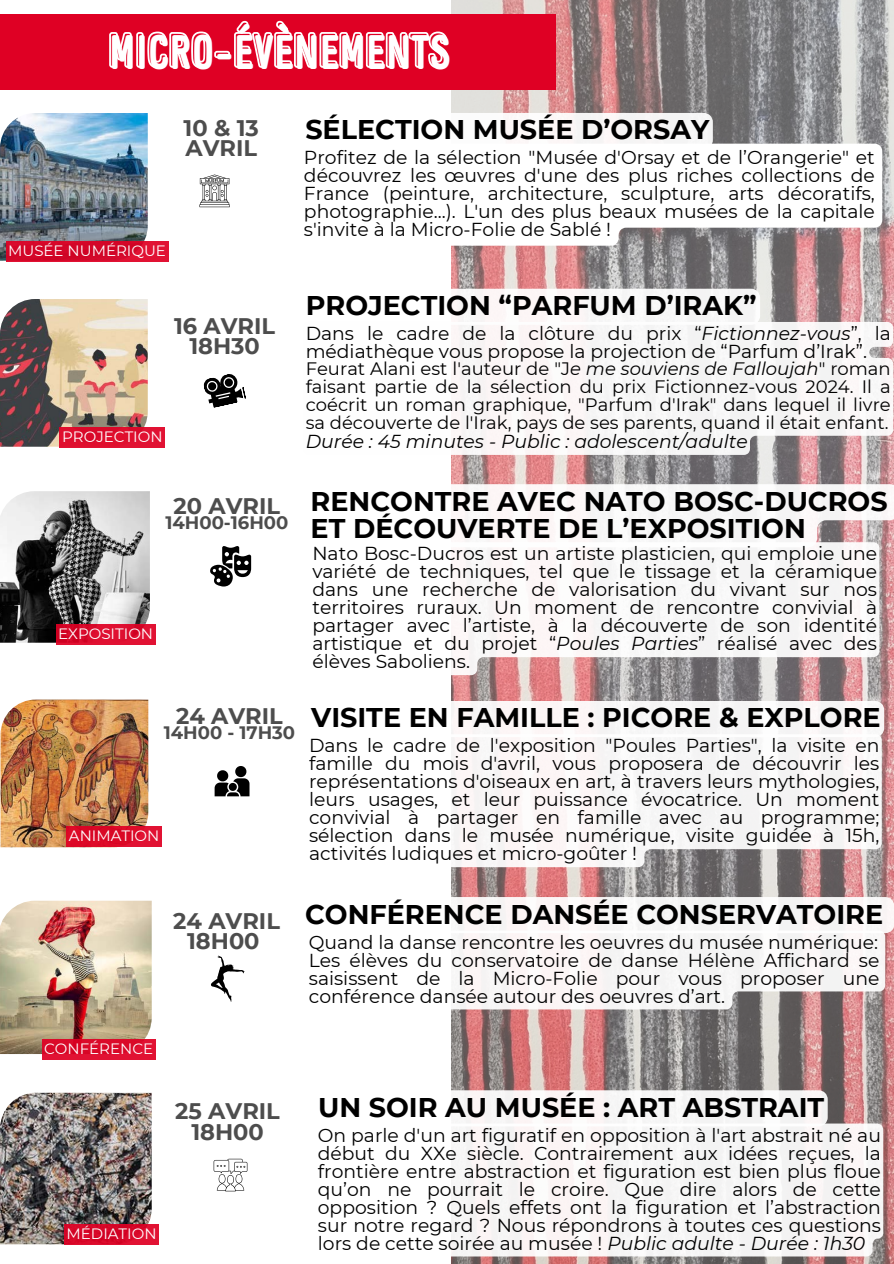
<style>
.page{position:relative;width:894px;height:1264px;background:#fff}
.page>*{position:absolute;margin:0;border:0;box-sizing:border-box;transform-origin:0 0}
.t1{font:700 48px "Generika";color:#fff}
.t2{font:700 27px/27px "Montserrat";color:#000}
.t3{font:700 22.5px/20.2px "Montserrat";color:#4d4d4d;text-align:center}
.t4{font:18.75px/18px "Montserrat";color:#000;text-align:justify}
.t5{font:italic 18.75px "Montserrat";color:#000}
.t6{font:18px/18px "Montserrat";color:#000;text-align:justify}
.t7{font:700 18px "Montserrat";color:#4d4d4d}
.t8{font:15px "Montserrat";color:#fff}
.s1{font-style:italic}
</style>
<div class="page">
<img style="left:451px;top:0;width:442px;height:1263px">
<div style="left:0;top:14px;width:555px;height:76px;background:#df0024"></div>
<img style="left:1px;top:699px;width:147px;height:148px">
<img style="left:0;top:299px;width:148px;height:148px">
<img style="left:0;top:491px;width:150px;height:151px">
<img style="left:0;top:1092px;width:152px;height:152px">
<img style="left:0;top:900px;width:152px;height:154px">
<svg style="left:214px;top:766px;width:35px;height:30px"></svg>
<svg style="left:203px;top:374px;width:43px;height:34px"></svg>
<svg style="left:213px;top:1158px;width:34px;height:33px"></svg>
<img style="left:0;top:113px;width:148px;height:148px">
<svg style="left:199px;top:174px;width:31px;height:33px"></svg>
<svg style="left:210px;top:546px;width:41px;height:40px"></svg>
<svg style="left:211px;top:955px;width:33px;height:46px"></svg>
<svg style="left:108px;top:20px;width:341px;height:144px"></svg>
<div style="left:451px;top:701px;width:432px;height:36px;background:#f8f6f6"></div>
<div style="left:451px;top:289px;width:308px;height:33px;background:#f9f6f7"></div>
<div style="left:451px;top:322px;width:441px;height:133px;background:#f8f5f6"></div>
<div style="left:60px;top:427px;width:105px;height:20px;background:#e00f2d"></div>
<div style="left:66px;top:826px;width:96px;height:20px;background:#df0024;opacity:.93"></div>
<svg style="left:451px;top:734px;width:430px;height:133px;fill:#f8f6f6"></svg>
<svg style="left:451px;top:484px;width:442px;height:63px"></svg>
<svg style="left:451px;top:542px;width:428px;height:133px;fill:#f8f6f6"></svg>
<div style="left:56px;top:624px;width:99px;height:20px;background:#df0024;opacity:.93"></div>
<div style="left:451px;top:1090px;width:376px;height:33px;background:#f7f5f5"></div>
<div style="left:64px;top:1224px;width:95px;height:20px;background:#d80829"></div>
<div style="left:451px;top:1123px;width:432px;height:133px;background:#f7f5f5"></div>
<div style="left:451px;top:897px;width:442px;height:36px;background:#f8f5f5"></div>
<div style="left:42px;top:1038px;width:113px;height:21px;background:#db0a29"></div>
<svg style="left:451px;top:930px;width:434px;height:79px;fill:#f7f5f5"></svg>
<svg style="left:302px;top:113px;width:410px;height:31px"></svg>
<svg style="left:296px;top:144px;width:586px;height:102px"></svg>
<div style="left:6px;top:241px;width:162px;height:20px;background:#df0024;opacity:.93"></div>
<h1 class="t1" style="left:109px;top:32px;width:343px">MICRO-ÉVÈNEMENTS</h1>
<p class="t3" style="left:183px;top:117px;width:77px;text-align:left">10 &amp; 13<br>AVRIL</p>
<h5 class="t8" style="left:8px;top:241px;width:159px">MUSÉE NUMÉRIQUE</h5>
<h2 class="t3" style="left:174px;top:316px;width:103px">16 AVRIL<br>18H30</h2>
<h5 class="t8" style="left:62px;top:427px;width:102px">PROJECTION</h5>
<p class="t2" style="left:305px;top:116px;width:405px">SÉLECTION MUSÉE D’ORSAY</p>
<h3 class="t4" style="left:304px;top:148px;width:572px">Profitez de la sélection "Musée d'Orsay et de l’Orangerie" et découvrez les œuvres d'une des plus riches collections de France (peinture, architecture, sculpture, arts décoratifs, photographie...). L'un des plus beaux musées de la capitale s'invite à la Micro-Folie de Sablé !</h3>
<p class="t2" style="left:305px;top:292px;width:452px">PROJECTION “PARFUM D’IRAK”</p>
<h3 class="t4" style="left:305px;top:324px;width:586px">Dans le cadre de la clôture du prix “<span class="s1">Fictionnez-vous</span>”, la médiathèque vous propose la projection de “Parfum d’Irak”.</h3>
<h3 class="t6" style="left:305px;top:359px;width:586px">Feurat Alani est l'auteur de "J<span class="s1">e me souviens de Falloujah</span>" roman faisant partie de la sélection du prix Fictionnez-vous 2024. Il a coécrit un roman graphique, "Parfum d'Irak" dans lequel il livre sa découverte de l'Irak, pays de ses parents, quand il était enfant.</h3>
<h3 class="t5" style="left:305px;top:430px;width:443px">Durée : 45 minutes - Public : adolescent/adulte</h3>
<h5 class="t3" style="left:174px;top:495px;width:108px">20 AVRIL</h5>
<h5 class="t7" style="left:165px;top:512px;width:124px">14H00-16H00</h5>
<h4 class="t8" style="left:58px;top:624px;width:96px">EXPOSITION</h4>
<h2 class="t2" style="left:310px;top:487px;width:578px">RENCONTRE AVEC NATO BOSC-DUCROS<br>ET DÉCOUVERTE DE L’EXPOSITION</h2>
<p class="t4" style="left:312px;top:544px;width:566px">Nato Bosc-Ducros est un artiste plasticien, qui emploie une variété de techniques, tel que le tissage et la céramique dans une recherche de valorisation du vivant sur nos territoires ruraux. Un moment de rencontre convivial à partager avec l’artiste, à la découverte de son identité artistique et du projet “<span class="s1">Poules Parties</span>” réalisé avec des élèves Saboliens.</p>
<p class="t3" style="left:176px;top:705px;width:108px">24 AVRIL</p>
<p class="t7" style="left:164px;top:722px;width:133px">14H00 - 17H30</p>
<p class="t8" style="left:69px;top:826px;width:92px">ANIMATION</p>
<p class="t2" style="left:311px;top:704px;width:571px">VISITE EN FAMILLE : PICORE &amp; EXPLORE</p>
<p class="t4" style="left:309px;top:736px;width:571px">Dans le cadre de l'exposition "Poules Parties", la visite en famille du mois d'avril, vous proposera de découvrir les représentations d'oiseaux en art, à travers leurs mythologies, leurs usages, et leur puissance évocatrice. Un moment convivial à partager en famille avec au programme; sélection dans le musée numérique, visite guidée à 15h, activités ludiques et micro-goûter !</p>
<p class="t3" style="left:173px;top:910px;width:108px">24 AVRIL<br>18H00</p>
<h5 class="t2" style="left:305px;top:900px;width:579px">CONFÉRENCE DANSÉE CONSERVATOIRE</h5>
<h2 class="t4" style="left:309px;top:932px;width:572px">Quand la danse rencontre les oeuvres du musée numérique:<br>Les élèves du conservatoire de danse Hélène Affichard se saisissent de la Micro-Folie pour vous proposer une conférence dansée autour des oeuvres d’art.</h2>
<p class="t8" style="left:44px;top:1039px;width:110px">CONFÉRENCE</p>
<h2 class="t3" style="left:175px;top:1101px;width:106px">25 AVRIL<br>18H00</h2>
<p class="t8" style="left:67px;top:1224px;width:91px">MÉDIATION</p>
<p class="t2" style="left:318px;top:1093px;width:507px">UN SOIR AU MUSÉE : ART ABSTRAIT</p>
<h4 class="t4" style="left:318px;top:1125px;width:564px">On parle d'un art figuratif en opposition à l'art abstrait né au début du XXe siècle. Contrairement aux idées reçues, la frontière entre abstraction et figuration est bien plus floue qu’on ne pourrait le croire. Que dire alors de cette opposition ? Quels effets ont la figuration et l’abstraction sur notre regard ? Nous répondrons à toutes ces questions lors de cette soirée au musée ! <span class="s1">Public adulte - Durée : 1h30</span></h4>
</div>
